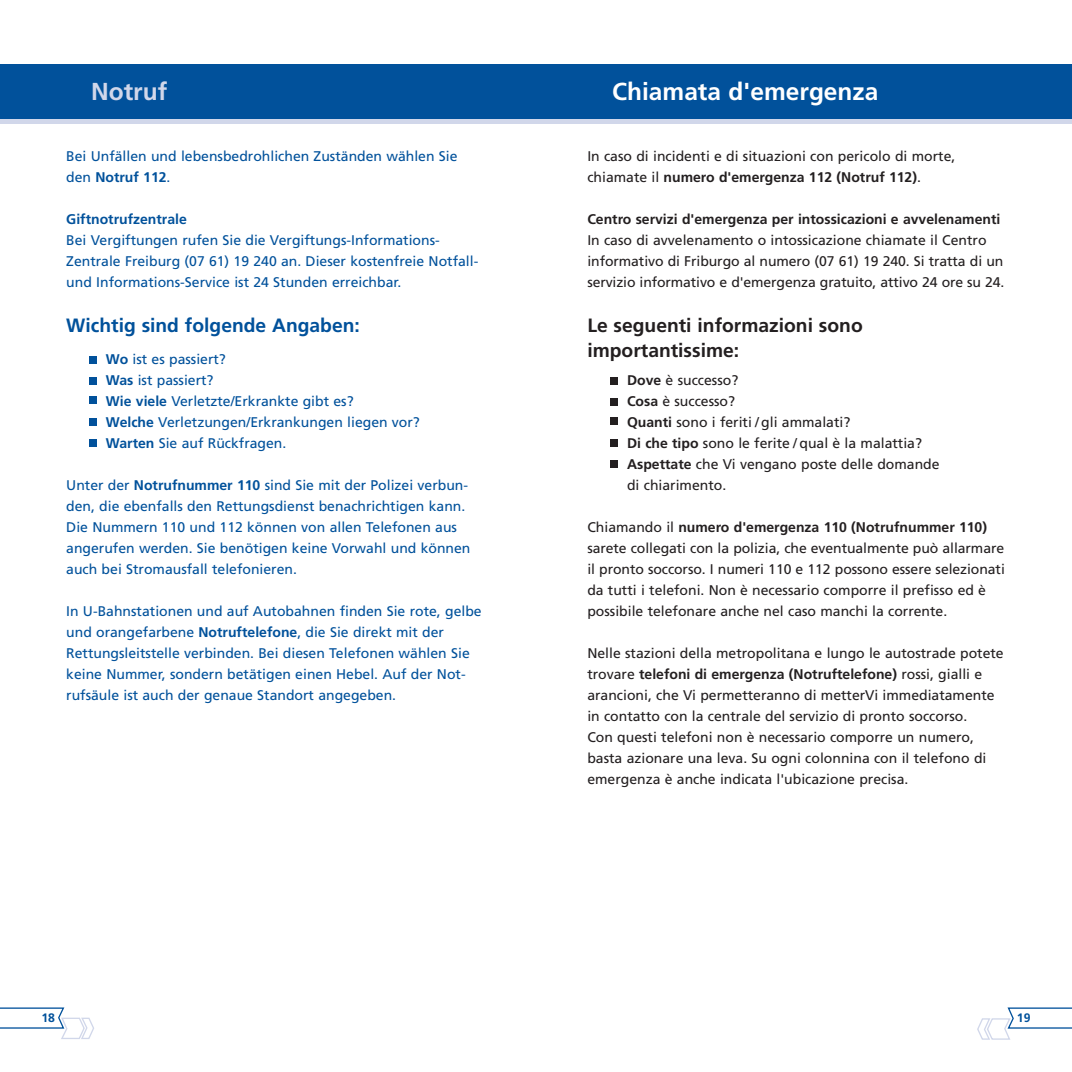
<style>
.page{position:relative;width:1072px;height:1072px;background:#fff}
.page>*{position:absolute;margin:0;border:0;box-sizing:border-box;transform-origin:0 0}
.t1{font:700 24.5px "Frutiger";color:#fff}
.t2{font:700 24.5px "Frutiger";color:#d1d7ea}
.t3{font:700 19.25px/24.5px "Frutiger";color:#231f20}
.t4{font:700 19.25px "Frutiger";color:#01519b}
.t5{font:14px/21px "Frutiger";color:#231f20}
.t6{font:14px/21px "Frutiger";color:#01519b}
.t7{font:700 14px "Frutiger";color:#231f20}
.t8{font:700 14px "Frutiger";color:#01519b}
.t9{font:700 12.25px "Frutiger";color:#01519b}
.s1{font-weight:700}
</style>
<div class="page">
<svg style="left:0;top:1007px;width:94px;height:32px"></svg>
<svg style="left:977px;top:1007px;width:94px;height:32px"></svg>
<div style="left:89px;top:356px;width:7px;height:7px;background:#01519b"></div>
<div style="left:89px;top:396px;width:7px;height:8px;background:#01519b"></div>
<div style="left:89px;top:418px;width:7px;height:7px;background:#01519b"></div>
<div style="left:89px;top:439px;width:7px;height:7px;background:#01519b"></div>
<div style="left:89px;top:377px;width:7px;height:7px;background:#01519b"></div>
<div style="left:610px;top:377px;width:8px;height:7px;background:#231f20"></div>
<div style="left:610px;top:417px;width:8px;height:8px;background:#231f20"></div>
<div style="left:610px;top:439px;width:8px;height:7px;background:#231f20"></div>
<div style="left:610px;top:460px;width:8px;height:7px;background:#231f20"></div>
<div style="left:610px;top:398px;width:8px;height:7px;background:#231f20"></div>
<div style="left:0;top:64px;width:1071px;height:55px;background:#01519b"></div>
<div style="left:0;top:119px;width:1071px;height:5px;background:#d1d7ea"></div>
<h1 class="t2" style="left:91px;top:81px;width:78px">Notruf</h1>
<h1 class="t1" style="left:612px;top:81px;width:268px">Chiamata d'emergenza</h1>
<p class="t6" style="left:66px;top:146px;width:393px">Bei Unfällen und lebensbedrohlichen Zuständen wählen Sie den <span class="s1">Notruf 112</span>.</p>
<p class="t8" style="left:66px;top:213px;width:122px">Giftnotrufzentrale</p>
<p class="t6" style="left:66px;top:230px;width:413px">Bei Vergiftungen rufen Sie die Vergiftungs-Informations-<br>Zentrale Freiburg (07 61) 19 240 an. Dieser kostenfreie Notfall&shy;und Informations-Service ist 24 Stunden erreichbar.</p>
<h2 class="t4" style="left:66px;top:318px;width:295px">Wichtig sind folgende Angaben:</h2>
<p class="t6" style="left:106px;top:349px;width:315px"><span class="s1">Wo</span> ist es passiert?<br><span class="s1">Was</span> ist passiert?<br><span class="s1">Wie viele</span> Verletzte/Erkrankte gibt es?<br><span class="s1">Welche</span> Verletzungen/Erkrankungen liegen vor?<br><span class="s1">Warten</span> Sie auf Rückfragen.</p>
<p class="t6" style="left:66px;top:475px;width:406px">Unter der <span class="s1">Notrufnummer 110</span> sind Sie mit der Polizei verbun&shy;den, die ebenfalls den Rettungsdienst benachrichtigen kann.<br>Die Nummern 110 und 112 können von allen Telefonen aus angerufen werden. Sie benötigen keine Vorwahl und können auch bei Stromausfall telefonieren.</p>
<p class="t6" style="left:66px;top:601px;width:417px">In U-Bahnstationen und auf Autobahnen finden Sie rote, gelbe und orangefarbene <span class="s1">Notruftelefone</span>, die Sie direkt mit der Rettungsleitstelle verbinden. Bei diesen Telefonen wählen Sie keine Nummer, sondern betätigen einen Hebel. Auf der Not - ruf säule ist auch der genaue Standort angegeben.</p>
<p class="t5" style="left:587px;top:146px;width:369px">In caso di incidenti e di situazioni con pericolo di morte, chiamate il <span class="s1">numero d'emergenza 112 (Notruf 112)</span>.</p>
<p class="t7" style="left:587px;top:213px;width:414px">Centro servizi d'emergenza per intossicazioni e avvelenamenti</p>
<p class="t5" style="left:587px;top:230px;width:418px">In caso di avvelenamento o intossicazione chiamate il Centro informativo di Friburgo al numero (07 61) 19 240. Si tratta di un servizio informativo e d'emergenza gratuito, attivo 24 ore su 24.</p>
<h2 class="t3" style="left:587px;top:315px;width:277px">Le seguenti informazioni sono importantissime:</h2>
<p class="t5" style="left:627px;top:370px;width:314px"><span class="s1">Dove</span> è successo?<br><span class="s1">Cosa</span> è successo?<br><span class="s1">Quanti</span> sono i feriti / gli ammalati?<br><span class="s1">Di che tipo</span> sono le ferite / qual è la malattia?<br><span class="s1">Aspettate</span> che Vi vengano poste delle domande di chiarimento.</p>
<p class="t5" style="left:587px;top:517px;width:419px">Chiamando il <span class="s1">numero d'emergenza 110 (Notrufnummer 110) </span>sarete collegati con la polizia, che eventualmente può allarmare il pronto soccorso. I numeri 110 e 112 possono essere selezionati da tutti i telefoni. Non è necessario comporre il prefisso ed è possibile telefonare anche nel caso manchi la corrente.</p>
<p class="t5" style="left:587px;top:643px;width:418px">Nelle stazioni della metropolitana e lungo le autostrade potete trovare <span class="s1">telefoni di emergenza (Notruftelefone)</span> rossi, gialli e arancioni, che Vi permetteranno di metterVi immediatamente in contatto con la centrale del servizio di pronto soccorso.<br>Con questi telefoni non è necessario comporre un numero, basta azionare una leva. Su ogni colonnina con il telefono di emergenza è anche indicata l'ubicazione precisa.</p>
<p class="t9" style="left:41px;top:1012px;width:15px">18</p>
<p class="t9" style="left:1016px;top:1012px;width:15px">19</p>
</div>
